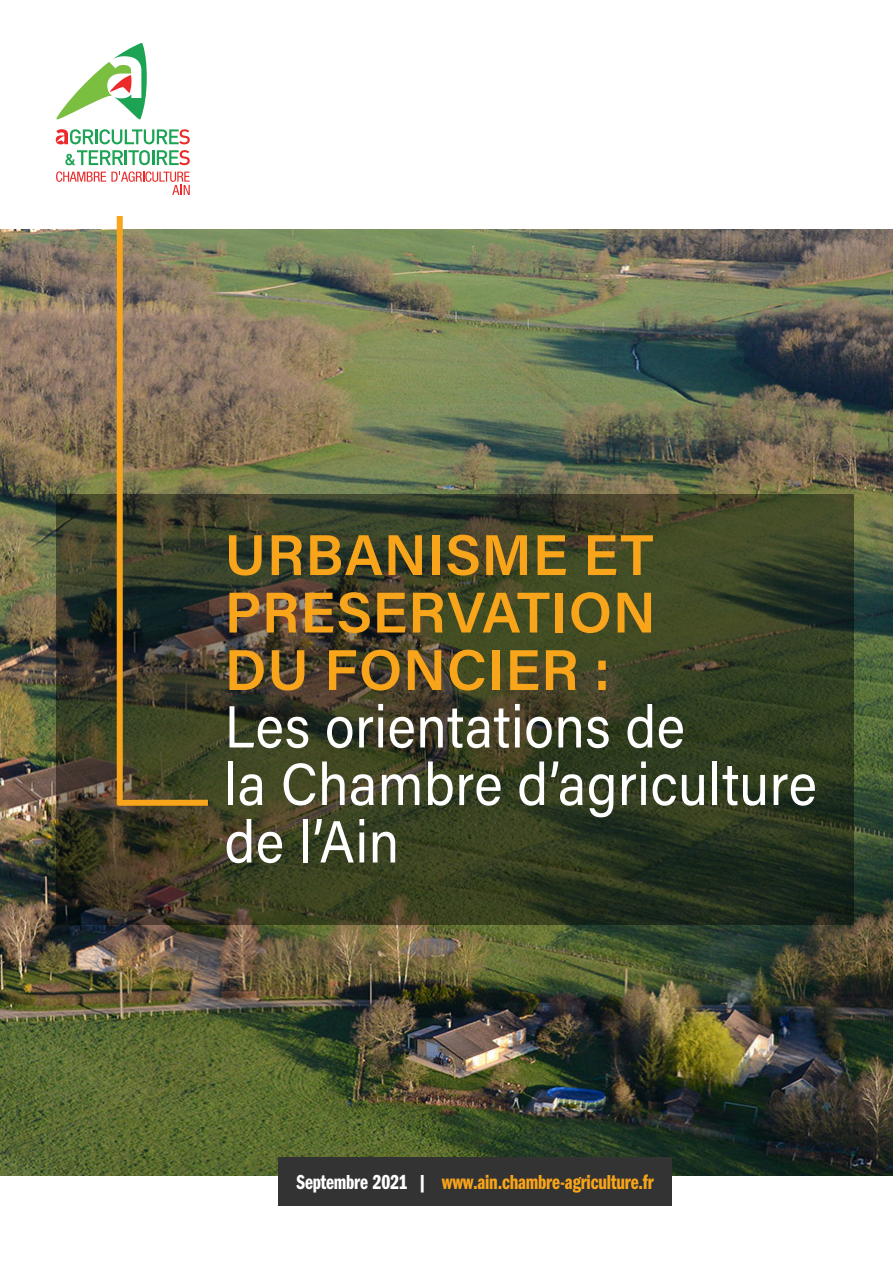
<style>
.page{position:relative;width:893px;height:1263px;background:#fff}
.page>*{position:absolute;margin:0;border:0;box-sizing:border-box;transform-origin:0 0}
.t1{font:59.25px/57.4px "Acumin Pro";letter-spacing:.01em;color:#fff;scale:.91 1}
.t2{font:600 57.45px/57.4px "Acumin Pro";letter-spacing:.01em;color:#f9a51b}
.t3{font:21px "Franklin Gothic URW Com Dem";letter-spacing:-.01em;color:#f9a51b}
.s1{color:#fff}
</style>
<div class="page">
<img style="left:0;top:230px;width:893px;height:946px">
<svg style="left:56px;top:494px;width:798px;height:431px"></svg>
<div style="left:117px;top:216px;width:6px;height:589px;background:#f9a51b"></div>
<div style="left:118px;top:800px;width:90px;height:6px;background:#f9a51b"></div>
<svg style="left:56px;top:171px;width:134px;height:24px"></svg>
<svg style="left:65px;top:150px;width:125px;height:15px"></svg>
<svg style="left:56px;top:129px;width:134px;height:15px"></svg>
<svg style="left:56px;top:43px;width:91px;height:76px"></svg>
<div style="left:279px;top:1158px;width:393px;height:48px;background:#333"></div>
<p class="t2" style="left:225px;top:524px;width:433px">URBANISME ET<br>PRESERVATION</p>
<p class="t2" style="left:225px;top:639px;width:387px">DU FONCIER :</p>
<p class="t1" style="left:225px;top:696px;width:652px">Les orientations de<br>la Chambre d’agriculture de l’Ain</p>
<p class="t3" style="left:296px;top:1167px;width:359px"><span class="s1">Septembre 2021 |</span> www.ain.chambre-agriculture.fr</p>
</div>
